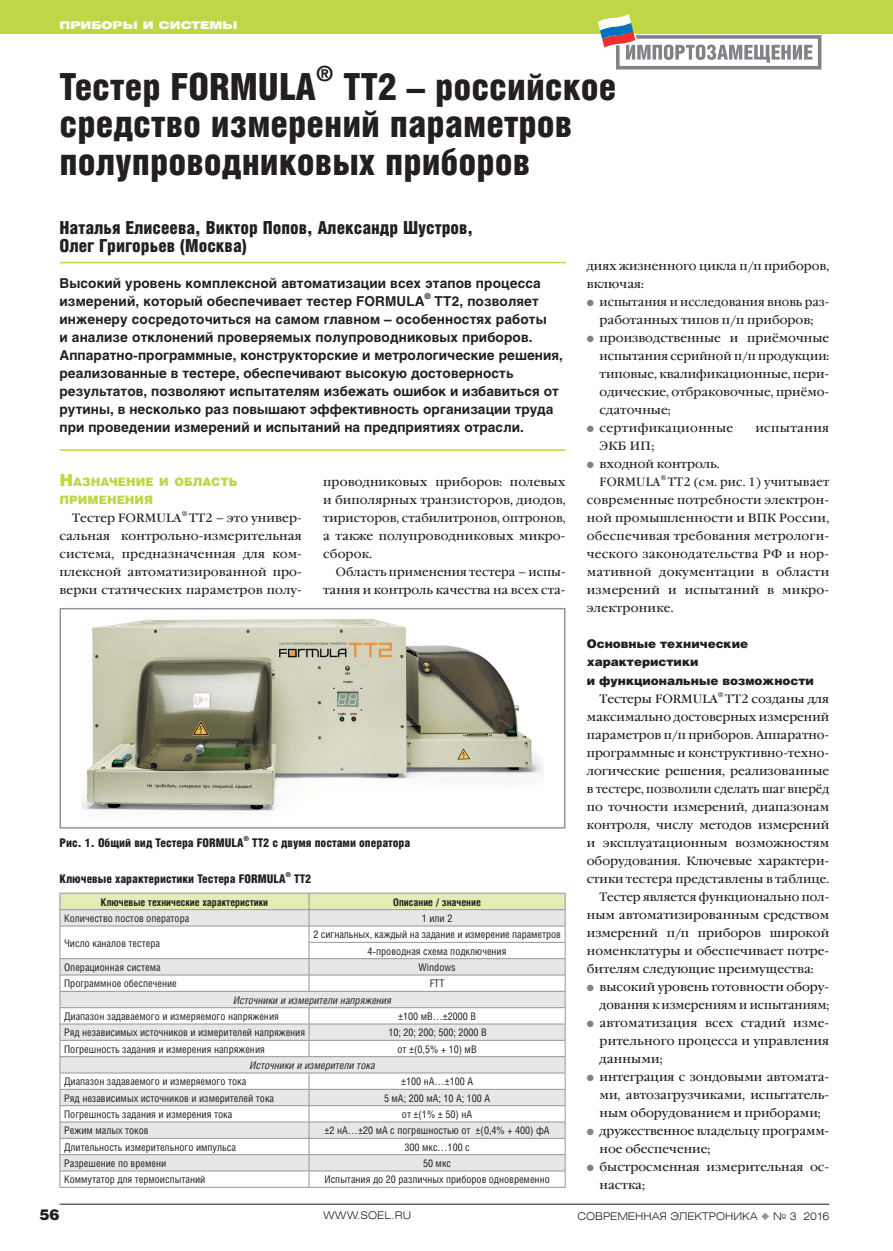
<style>
.page{position:relative;width:893px;height:1251px;background:#fff}
.page>*{position:absolute;margin:0;border:0;box-sizing:border-box;transform-origin:0 0}
.t1{font:900 37.5px/37.5px "Helios Cond";color:#231f20}
.t2{font:900 21.75px "Helios Cond";color:#231f20}
.t3{font:900 18px/18px "Helios Cond";color:#231f20}
.t4{font:900 15px "Helios";color:#231f20}
.t5{font:700 13.5px/18px "Helios";letter-spacing:.005em;color:#231f20}
.t6{font:12px/18px "Garamond Book C";color:#231f20;text-align:justify}
.t7{font:12px/18px "Garamond Book C";color:#231f20;text-align:center;scale:.95 1}
.t8{font:900 12px "Helios Cond";color:#231f20}
.t9{font:900 12px/18px "Helios";color:#231f20}
.t10{font:12px "Garamond Book C";letter-spacing:.03em;color:#231f20}
.t11{font:900 11.55px/18px "Helios";color:#bdd747}
.t12{font:10.5px/16.4px "Helios Cond";color:#231f20;text-align:center}
.t13{font:italic 10.5px "Helios Cond";color:#231f20}
.t14{font:700 10.5px "Helios Cond";color:#231f20}
.t15{font:300 10.5px "Helios Ext";color:#231f20}
.t16{font:900 10.5px "Helios Ext";color:#fff}
.t17{font:700 7.8px "Helios";color:#231f20}
.t18{font:6.9px "Garamond Book C";color:#231f20}
.t19{font:900 6.9px "Helios Cond";color:#231f20}
.t20{font:6.9px "Garamond Book C";color:#231f20;scale:.95 1}
.s1{font-size:16.5px}
.s2{color:#808285}
.s3{color:#939598}
</style>
<div class="page">
<div style="left:0;top:0;width:893px;height:34px;background:#bdd747"></div>
<hr style="left:60px;top:1203px;width:769px;height:1px;background:#231f20">
<div style="left:616px;top:35px;width:205px;height:34px;border:4px solid #808285"></div>
<svg style="left:598px;top:14px;width:214px;height:49px"></svg>
<img style="left:82px;top:619px;width:461px;height:192px">
<div style="left:60px;top:608px;width:506px;height:220px;border:2px solid #939598"></div>
<hr style="left:60px;top:449px;width:506px;height:1px;background:#bdd747">
<hr style="left:60px;top:262px;width:506px;height:1px;background:#bdd747">
<hr style="left:60px;top:892px;width:249px;height:1px;background:#939598">
<hr style="left:309px;top:892px;width:257px;height:1px;background:#939598">
<svg style="left:60px;top:893px;width:506px;height:293px"></svg>
<hr style="left:60px;top:1186px;width:506px;height:1px;background:#939598">
<p class="t16" style="left:60px;top:21px;width:180px">ПРИБОРЫ И СИСТЕМЫ</p>
<h1 class="t1" style="left:60px;top:71px;width:258px">Тестер FORMULA</h1>
<h2 class="t2" style="left:316px;top:64px;width:19px">®</h2>
<h1 class="t1" style="left:60px;top:71px;width:558px;text-indent:284px">TT2 – российское средство измерений параметров полупроводниковых приборов</h1>
<h3 class="t3" style="left:60px;top:220px;width:415px">Наталья Елисеева, Виктор Попов, Александр Шустров,<br>Олег Григорьев (Москва)</h3>
<p class="t5" style="left:60px;top:276px;width:483px">Высокий уровень комплексной автоматизации всех этапов процесса измерений, который обеспечивает тестер FORMULA</p>
<p class="t17" style="left:425px;top:293px;width:7px">®</p>
<p class="t5" style="left:60px;top:294px;width:505px;text-indent:375px">TT2, позволяет инженеру сосредоточиться на самом главном – особенностях работы<br>и анализе отклонений проверяемых полупроводниковых приборов.<br>Аппаратно-программные, конструкторские и метрологические решения, реализованные в тестере, обеспечивают высокую достоверность результатов, позволяют испытателям избежать ошибок и избавиться от рутины, в несколько раз повышают эффективность организации труда при проведении измерений и испытаний на предприятиях отрасли.</p>
<p class="t11" style="left:60px;top:474px;width:179px"><span class="s1">Н</span>АЗНАЧЕНИЕ И ОБЛАСТЬ<br>ПРИМЕНЕНИЯ</p>
<p class="t6" style="left:72px;top:510px;width:111px">Тестер FORMULA</p>
<p class="t18" style="left:182px;top:511px;width:7px">®</p>
<p class="t6" style="left:60px;top:510px;width:244px;text-indent:130px">ТТ2 – это универ&shy;сальная контрольно-измерительная система, предназначенная для ком&shy;плексной автоматизированной про&shy;верки статических параметров полу-</p>
<p class="t6" style="left:323px;top:474px;width:244px">проводниковых приборов: полевых и биполярных транзисторов, диодов, тиристоров, стабилитронов, оптронов, а также полупроводниковых микро&shy;сборок.</p>
<p class="t6" style="left:323px;top:564px;width:244px;text-align:right">Область применения тестера – испы&shy;тания и контроль качества на всех ста-</p>
<p class="t8" style="left:60px;top:837px;width:185px">Рис. 1. Общий вид Тестера FORMULA</p>
<p class="t19" style="left:243px;top:835px;width:7px">®</p>
<p class="t8" style="left:252px;top:837px;width:160px">TT2 с двумя постами оператора</p>
<p class="t8" style="left:60px;top:873px;width:227px">Ключевые характеристики Тестера FORMULA</p>
<p class="t19" style="left:285px;top:871px;width:7px">®</p>
<p class="t8" style="left:294px;top:873px;width:18px">TT2</p>
<p class="t14" style="left:101px;top:897px;width:169px">Ключевые технические характеристики</p>
<p class="t14" style="left:393px;top:897px;width:89px">Описание / значение</p>
<p class="t12" style="left:64px;top:911px;width:127px">Количество постов оператора</p>
<p class="t12" style="left:422px;top:911px;width:32px">1 или 2</p>
<p class="t12" style="left:64px;top:935px;width:97px">Число каналов тестера</p>
<p class="t12" style="left:313px;top:927px;width:249px">2 сигнальных, каждый на задание и измерение параметров<br>4-проводная схема подключения</p>
<p class="t12" style="left:64px;top:959px;width:98px">Операционная система</p>
<p class="t12" style="left:419px;top:959px;width:39px">Windows</p>
<p class="t12" style="left:64px;top:976px;width:114px">Программное обеспечение</p>
<p class="t12" style="left:430px;top:976px;width:16px">FTT</p>
<p class="t13" style="left:233px;top:995px;width:160px">Источники и измерители напряжения</p>
<p class="t12" style="left:64px;top:1008px;width:216px">Диапазон задаваемого и измеряемого напряжения</p>
<p class="t12" style="left:398px;top:1008px;width:80px">±100 мВ…±2000 В</p>
<p class="t12" style="left:64px;top:1025px;width:242px">Ряд независимых источников и измерителей напряжения</p>
<p class="t12" style="left:389px;top:1025px;width:100px">10; 20; 200; 500; 2000 В</p>
<p class="t12" style="left:64px;top:1041px;width:202px">Погрешность задания и измерения напряжения</p>
<p class="t12" style="left:398px;top:1041px;width:81px">от ±(0,5% + 10) мВ</p>
<p class="t13" style="left:250px;top:1060px;width:127px">Источники и измерители тока</p>
<p class="t12" style="left:64px;top:1074px;width:184px">Диапазон задаваемого и измеряемого тока</p>
<p class="t12" style="left:401px;top:1074px;width:73px">±100 нА…±100 А</p>
<p class="t12" style="left:64px;top:1090px;width:212px">Ряд независимых источников и измерителей тока</p>
<p class="t12" style="left:384px;top:1090px;width:108px">5 мА; 200 мА; 10 А; 100 А</p>
<p class="t12" style="left:64px;top:1106px;width:170px">Погрешность задания и измерения тока</p>
<p class="t12" style="left:402px;top:1106px;width:72px">от ±(1% ± 50) нА</p>
<p class="t12" style="left:64px;top:1123px;width:86px">Режим малых токов</p>
<p class="t12" style="left:325px;top:1123px;width:227px">±2 нА…±20 мА с погрешностью от ±(0,4% + 400) фА</p>
<p class="t12" style="left:64px;top:1139px;width:173px">Длительность измерительного импульса</p>
<p class="t12" style="left:404px;top:1139px;width:67px">300 мкс…100 с</p>
<p class="t12" style="left:64px;top:1155px;width:104px">Разрешение по времени</p>
<p class="t12" style="left:423px;top:1155px;width:30px">50 мкс</p>
<p class="t12" style="left:64px;top:1172px;width:143px">Коммутатор для термоиспытаний</p>
<p class="t12" style="left:324px;top:1172px;width:227px">Испытания до 20 различных приборов одновременно</p>
<p class="t6" style="left:587px;top:258px;width:244px">диях жизненного цикла п/п приборов, включая:</p>
<p class="t7" style="left:587px;top:294px;width:257px"><span class="s2">●</span> испытания и исследования вновь раз&shy;работанных типов п/п приборов;</p>
<p class="t6" style="left:600px;top:330px;width:231px;text-indent:-13px"><span class="s2">●</span> производственные и приёмочные испытания серийной п/п продукции: типовые, квалификационные, пери&shy;одические, отбраковочные, приёмо&shy;сдаточные;</p>
<p class="t10" style="left:587px;top:423px;width:148px"><span class="s2">●</span> сертификационные</p>
<p class="t10" style="left:755px;top:423px;width:75px">испытания</p>
<p class="t6" style="left:600px;top:438px;width:56px">ЭКБ ИП;</p>
<p class="t6" style="left:600px;top:456px;width:122px;text-indent:-13px"><span class="s2">●</span> входной контроль.<br>FORMULA</p>
<p class="t20" style="left:661px;top:475px;width:7px">®</p>
<p class="t7" style="left:587px;top:474px;width:257px;text-align:justify;text-indent:81px">ТТ2 (см. рис. 1) учитывает современные потребности электрон&shy;ной промышленности и ВПК России, обеспечивая требования метрологи&shy;ческого законодательства РФ и нор&shy;мативной документации в области измерений и испытаний в микро&shy;электронике.</p>
<p class="t9" style="left:587px;top:636px;width:229px">Основные технические характеристики<br>и функциональные возможности</p>
<p class="t6" style="left:600px;top:690px;width:120px">Тестеры FORMULA</p>
<p class="t18" style="left:718px;top:691px;width:7px">®</p>
<p class="t6" style="left:725px;top:690px;width:106px">TT2 созданы для</p>
<p class="t6" style="left:587px;top:708px;width:244px">максимально достоверных измерений</p>
<p class="t6" style="left:587px;top:726px;width:244px">параметров п/п приборов. Аппаратно-</p>
<p class="t6" style="left:587px;top:744px;width:244px">программные и конструктивно-техно-</p>
<p class="t6" style="left:587px;top:762px;width:244px">логические решения, реализованные</p>
<p class="t7" style="left:587px;top:780px;width:257px">в тестере, позволили сделать шаг вперёд</p>
<p class="t6" style="left:587px;top:798px;width:244px">по точности измерений, диапазонам</p>
<p class="t6" style="left:587px;top:816px;width:244px">контроля, числу методов измерений</p>
<p class="t6" style="left:587px;top:834px;width:244px">и эксплуатационным возможностям</p>
<p class="t6" style="left:587px;top:852px;width:244px">оборудования. Ключевые характери-</p>
<p class="t6" style="left:587px;top:870px;width:244px">стики тестера представлены в таблице.</p>
<p class="t6" style="left:600px;top:888px;width:231px">Тестер является функционально пол-</p>
<p class="t6" style="left:587px;top:906px;width:244px">ным автоматизированным средством</p>
<p class="t6" style="left:587px;top:924px;width:244px">измерений п/п приборов широкой</p>
<p class="t6" style="left:587px;top:942px;width:244px">номенклатуры и обеспечивает потре-</p>
<p class="t6" style="left:587px;top:960px;width:228px">бителям следующие преимущества:</p>
<p class="t6" style="left:587px;top:978px;width:244px;text-align:right"><span class="s2">●</span> высокий уровень готовности обору&shy;дования к измерениям и испытаниям;</p>
<p class="t6" style="left:600px;top:1014px;width:231px;text-indent:-13px"><span class="s2">●</span> автоматизация всех стадий изме&shy;рительного процесса и управления данными;</p>
<p class="t6" style="left:600px;top:1068px;width:231px;text-indent:-13px"><span class="s2">●</span> интеграция с зондовыми автомата&shy;ми, автозагрузчиками, испытатель&shy;ным оборудованием и приборами;</p>
<p class="t6" style="left:600px;top:1122px;width:231px;text-indent:-13px"><span class="s2">●</span> дружественное владельцу программ&shy;ное обеспечение;</p>
<p class="t6" style="left:600px;top:1158px;width:231px;text-indent:-13px"><span class="s2">●</span> быстросменная измерительная ос&shy;настка;</p>
<p class="t4" style="left:40px;top:1207px;width:22px">56</p>
<p class="t15" style="left:323px;top:1211px;width:89px">WWW.SOEL.RU</p>
<p class="t15" style="left:578px;top:1211px;width:253px">СОВРЕМЕННАЯ ЭЛЕКТРОНИКА <span class="s3">◆</span> № 3 2016</p>
</div>
